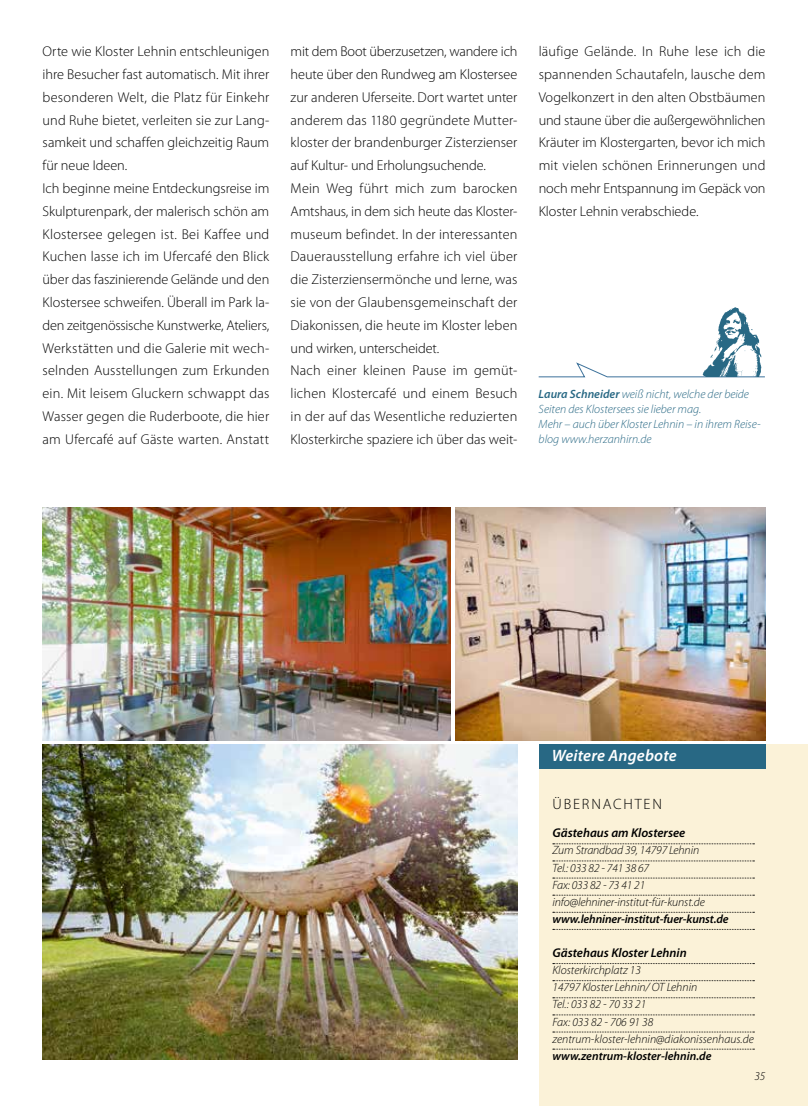
<style>
.page{position:relative;width:808px;height:1106px;background:#fff}
.page>*{position:absolute;margin:0;border:0;box-sizing:border-box;transform-origin:0 0}
.t1{font:italic 600 16.5px "Myriad Pro";letter-spacing:.01em;color:#fff}
.t2{font:300 15px "Myriad Pro";color:#000}
.t3{font:300 14.25px/22.8px "Myriad Pro";letter-spacing:.005em;color:#000}
.t4{font:italic 600 12.75px "Myriad Pro";color:#000}
.t5{font:italic 300 12px/17.1px "Myriad Pro";color:#000}
.t6{font:italic 300 12px/15px "Myriad Pro";color:#286884}
.t7{font:italic 600 12px "Myriad Pro";letter-spacing:-.01em;color:#000}
.s1{font-weight:600}
</style>
<div class="page">
<img style="left:43px;top:744px;width:474px;height:315px">
<img style="left:455px;top:507px;width:310px;height:233px">
<img style="left:43px;top:507px;width:408px;height:233px">
<svg style="left:538px;top:362px;width:161px;height:15px"></svg>
<img style="left:699px;top:307px;width:66px;height:70px">
<div style="left:539px;top:744px;width:269px;height:362px;background:#fbf2d8"></div>
<div style="left:539px;top:744px;width:227px;height:25px;background:#286884"></div>
<svg style="left:553px;top:843px;width:201px;height:1px"></svg>
<svg style="left:553px;top:860px;width:201px;height:1px"></svg>
<svg style="left:553px;top:877px;width:201px;height:1px"></svg>
<svg style="left:553px;top:894px;width:201px;height:1px"></svg>
<svg style="left:553px;top:912px;width:201px;height:1px"></svg>
<svg style="left:553px;top:929px;width:201px;height:1px"></svg>
<svg style="left:553px;top:963px;width:201px;height:1px"></svg>
<svg style="left:553px;top:980px;width:201px;height:1px"></svg>
<svg style="left:553px;top:997px;width:201px;height:1px"></svg>
<svg style="left:553px;top:1014px;width:201px;height:1px"></svg>
<svg style="left:553px;top:1031px;width:201px;height:1px"></svg>
<svg style="left:553px;top:1048px;width:201px;height:1px"></svg>
<p class="t3" style="left:43px;top:40px;width:228px">Orte wie Kloster Lehnin entschleunigen ihre Besucher fast automatisch. Mit ihrer besonderen Welt, die Platz für Einkehr und Ruhe bietet, verleiten sie zur Lang&shy;samkeit und schaffen gleichzeitig Raum für neue Ideen.<br>Ich beginne meine Entdeckungsreise im Skulpturenpark, der malerisch schön am Klostersee gelegen ist. Bei Kaffee und Kuchen lasse ich im Ufercafé den Blick über das faszinierende Gelände und den Klostersee schweifen. Überall im Park la&shy;den zeitgenössische Kunstwerke, Ateliers, Werkstätten und die Galerie mit wech&shy;selnden Ausstellungen zum Erkunden ein. Mit leisem Gluckern schwappt das Wasser gegen die Ruderboote, die hier am Ufercafé auf Gäste warten. Anstatt</p>
<p class="t3" style="left:291px;top:40px;width:228px">mit dem Boot überzusetzen, wandere ich heute über den Rundweg am Klostersee zur anderen Uferseite. Dort wartet unter anderem das 1180 gegründete Mutter&shy;kloster der brandenburger Zisterzienser auf Kultur- und Erholungsuchende.<br>Mein Weg führt mich zum barocken Amtshaus, in dem sich heute das Kloster&shy;museum befindet. In der interessanten Dauerausstellung erfahre ich viel über die Zisterziensermönche und lerne, was sie von der Glaubensgemeinschaft der Diakonissen, die heute im Kloster leben und wirken, unterscheidet.<br>Nach einer kleinen Pause im gemüt&shy;lichen Klostercafé und einem Besuch in der auf das Wesentliche reduzierten Klosterkirche spaziere ich über das weit-</p>
<p class="t3" style="left:539px;top:40px;width:228px;text-align:justify">läufige Gelände. In Ruhe lese ich die spannenden Schautafeln, lausche dem Vogelkonzert in den alten Obstbäumen und staune über die außergewöhnlichen Kräuter im Klostergarten, bevor ich mich mit vielen schönen Erinnerungen und noch mehr Entspannung im Gepäck von Kloster Lehnin verabschiede.</p>
<p class="t6" style="left:539px;top:387px;width:223px"><span class="s1">Laura Schneider</span> weiß nicht, welche der beide Seiten des Klostersees sie lieber mag.<br>Mehr – auch über Kloster Lehnin – in ihrem Reise&shy;blog www.herzanhirn.de</p>
<p class="t1" style="left:552px;top:746px;width:127px">Weitere Angebote</p>
<p class="t2" style="left:553px;top:795px;width:22px">Übernachten</p>
<p class="t4" style="left:552px;top:826px;width:134px">Gästehaus am Klostersee</p>
<p class="t5" style="left:552px;top:842px;width:154px">Zum Strandbad 39, 14797 Lehnin<br>Tel.: 033 82 - 741 38 67<br>Fax: 033 82 - 73 41 21 info@lehniner-institut-für-kunst.de</p>
<p class="t7" style="left:552px;top:912px;width:178px">www.lehniner-institut-fuer-kunst.de</p>
<p class="t4" style="left:552px;top:945px;width:136px">Gästehaus Kloster Lehnin</p>
<p class="t5" style="left:552px;top:962px;width:203px">Klosterkirchplatz 13<br>14797 Kloster Lehnin/ OT Lehnin<br>Tel.: 033 82 - 70 33 21<br>Fax: 033 82 - 706 91 38 zentrum-kloster-lehnin@diakonissenhaus.de</p>
<p class="t7" style="left:552px;top:1049px;width:161px">www.zentrum-kloster-lehnin.de</p>
<p class="t5" style="left:754px;top:1068px;width:13px">35</p>
</div>
